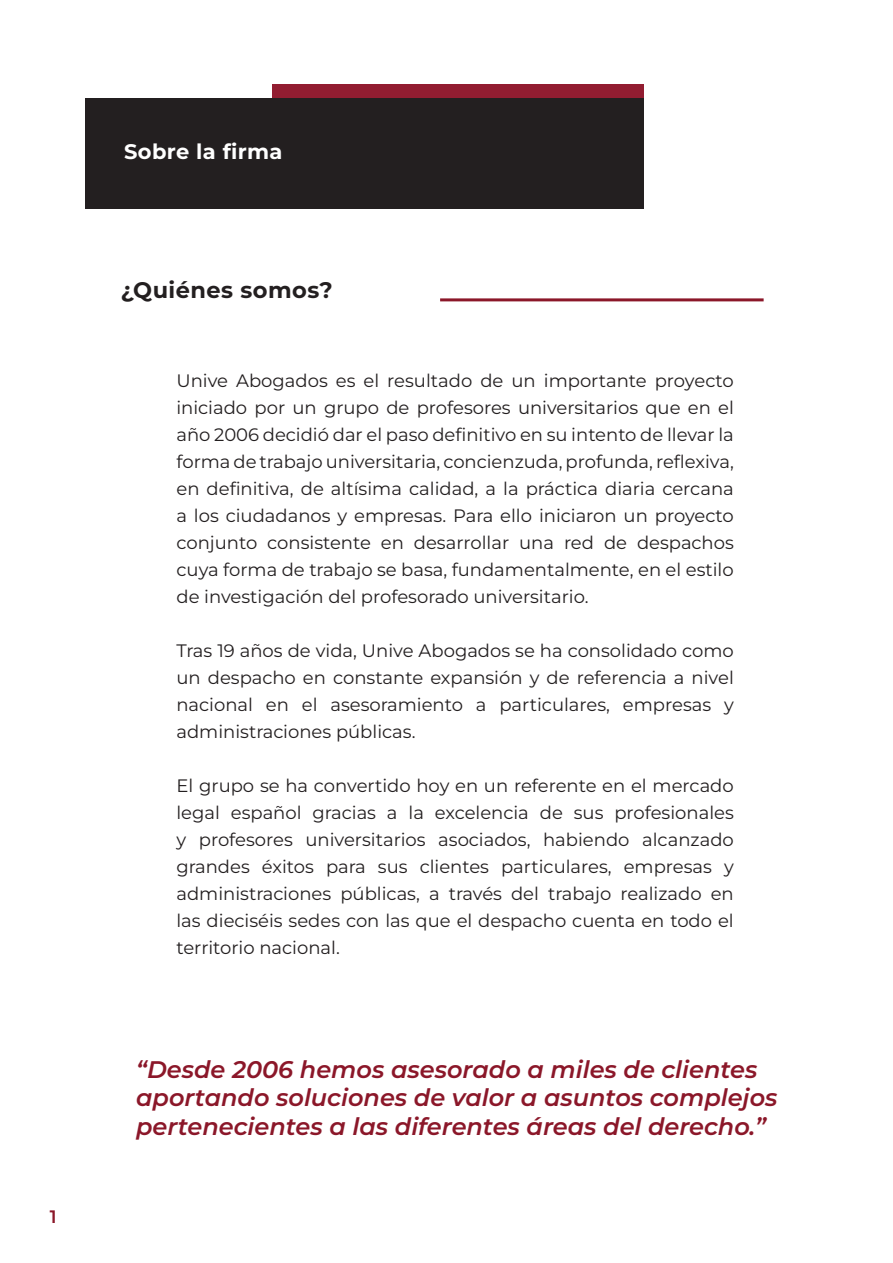
<style>
.page{position:relative;width:893px;height:1263px;background:#fff}
.page>*{position:absolute;margin:0;border:0;box-sizing:border-box;transform-origin:0 0}
.t1{font:italic 600 24px/28.8px "Montserrat";color:#8b1729}
.t2{font:700 22.5px "Montserrat";letter-spacing:.02em;color:#231f20}
.Estilo_de_párrafo_2{font:700 21px "Montserrat";letter-spacing:.02em;color:#fff}
.Estilo_de_párrafo_1{font:18px/27px "Montserrat";color:#231f20;text-align:justify}
.t3{font:600 18px "Montserrat";color:#8b1729}
</style>
<div class="page">
<div style="left:85px;top:98px;width:558px;height:110px;background:#231f20"></div>
<hr style="left:440px;top:298px;width:324px;height:3px;background:#8b1729">
<div style="left:272px;top:84px;width:371px;height:14px;background:#921d31"></div>
<p class="t3" style="left:50px;top:1204px;width:8px">1</p>
<p class="Estilo_de_párrafo_2" style="left:124px;top:137px;width:160px">Sobre la firma</p>
<p class="t2" style="left:121px;top:275px;width:213px">¿Quiénes somos?</p>
<p class="Estilo_de_párrafo_1" style="left:176px;top:367px;width:559px">Unive Abogados es el resultado de un importante proyecto iniciado por un grupo de profesores universitarios que en el año 2006 decidió dar el paso definitivo en su intento de llevar la forma de trabajo universitaria, concienzuda, profunda, reflexiva, en definitiva, de altísima calidad, a la práctica diaria cercana a los ciudadanos y empresas. Para ello iniciaron un proyecto conjunto consistente en desarrollar una red de despachos cuya forma de trabajo se basa, fundamentalmente, en el estilo de investigación del profesorado universitario.</p>
<p class="Estilo_de_párrafo_1" style="left:176px;top:637px;width:559px">Tras 19 años de vida, Unive Abogados se ha consolidado como un despacho en constante expansión y de referencia a nivel nacional en el asesoramiento a particulares, empresas y administraciones públicas.</p>
<p class="Estilo_de_párrafo_1" style="left:176px;top:772px;width:559px">El grupo se ha convertido hoy en un referente en el mercado legal español gracias a la excelencia de sus profesionales y profesores universitarios asociados, habiendo alcanzado grandes éxitos para sus clientes particulares, empresas y administraciones públicas, a través del trabajo realizado en las dieciséis sedes con las que el despacho cuenta en todo el territorio nacional.</p>
<p class="t1" style="left:136px;top:1054px;width:643px">“Desde 2006 hemos asesorado a miles de clientes aportando soluciones de valor a asuntos complejos pertenecientes a las diferentes áreas del derecho.”</p>
</div>
